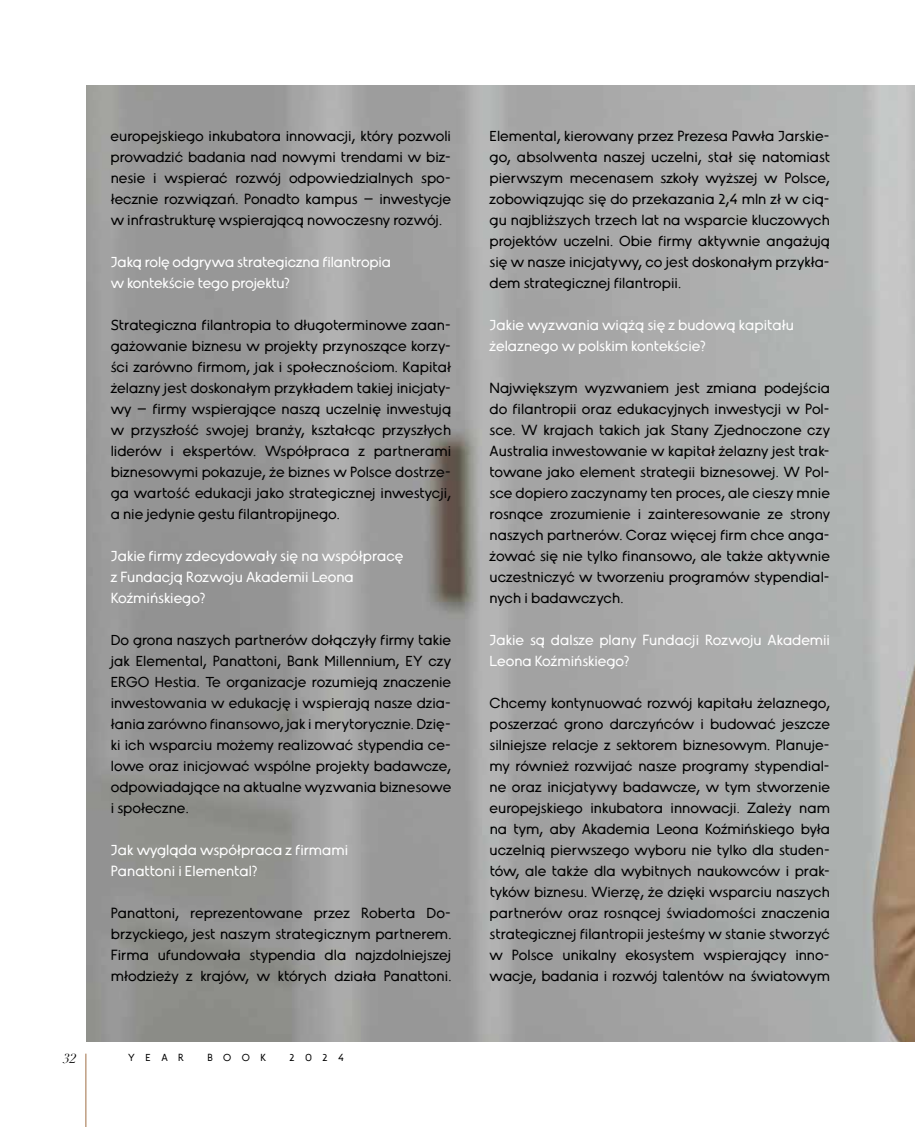
<style>
.page{position:relative;width:915px;height:1127px;background:#fff}
.page>*{position:absolute;margin:0;border:0;box-sizing:border-box;transform-origin:0 0}
.t1{font:15px/21px "Kozminski U";color:#000;text-align:justify}
.t2{font:15px/21px "Kozminski U";color:#fff}
.t3{font:italic 13.5px "Didot";color:#000}
.t4{font:10.5px "Kozminski U";letter-spacing:1em;color:#000}
</style>
<div class="page">
<img style="left:86px;top:85px;width:828px;height:957px">
<hr style="left:85px;top:1053px;width:1px;height:74px;background:#aa7f5a">
<p class="t1" style="left:111px;top:125px;width:342px">europejskiego inkubatora innowacji, który pozwoli prowadzić badania nad nowymi trendami w biz&shy;nesie i wspierać rozwój odpowiedzialnych spo&shy;łecznie rozwiązań. Ponadto kampus – inwestycje w infrastrukturę wspierającą nowoczesny rozwój.</p>
<p class="t2" style="left:111px;top:251px;width:281px">Jaką rolę odgrywa strategiczna filantropia w kontekście tego projektu?</p>
<p class="t1" style="left:111px;top:314px;width:342px">Strategiczna filantropia to długoterminowe zaan&shy;gażowanie biznesu w projekty przynoszące korzy&shy;ści zarówno firmom, jak i społecznościom. Kapitał żelazny jest doskonałym przykładem takiej inicjaty&shy;wy – firmy wspierające naszą uczelnię inwestują w przyszłość swojej branży, kształcąc przyszłych liderów i ekspertów. Współpraca z partnerami biznesowymi pokazuje, że biznes w Polsce dostrze&shy;ga wartość edukacji jako strategicznej inwestycji, a nie jedynie gestu filantropijnego.</p>
<p class="t2" style="left:111px;top:545px;width:294px">Jakie firmy zdecydowały się na współpracę z Fundacją Rozwoju Akademii Leona<br>Koźmińskiego?</p>
<p class="t1" style="left:111px;top:629px;width:342px">Do grona naszych partnerów dołączyły firmy takie jak Elemental, Panattoni, Bank Millennium, EY czy ERGO Hestia. Te organizacje rozumieją znaczenie inwestowania w edukację i wspierają nasze dzia&shy;łania zarówno finansowo, jak i merytorycznie. Dzię&shy;ki ich wsparciu możemy realizować stypendia ce&shy;lowe oraz inicjować wspólne projekty badawcze, odpowiadające na aktualne wyzwania biznesowe i społeczne.</p>
<p class="t2" style="left:111px;top:839px;width:239px">Jak wygląda współpraca z firmami<br>Panattoni i Elemental?</p>
<p class="t1" style="left:111px;top:902px;width:342px">Panattoni, reprezentowane przez Roberta Do&shy;brzyckiego, jest naszym strategicznym partnerem.<br>Firma ufundowała stypendia dla najzdolniejszej młodzieży z krajów, w których działa Panattoni.</p>
<p class="t3" style="left:64px;top:1050px;width:15px">32</p>
<p class="t4" style="left:128px;top:1051px;width:57px">YEAR</p>
<p class="t4" style="left:207px;top:1051px;width:60px">BOOK</p>
<p class="t4" style="left:289px;top:1051px;width:56px">2024</p>
<p class="t1" style="left:489px;top:125px;width:342px">Elemental, kierowany przez Prezesa Pawła Jarskie&shy;go, absolwenta naszej uczelni, stał się natomiast pierwszym mecenasem szkoły wyższej w Polsce, zobowiązując się do przekazania 2,4 mln zł w cią&shy;gu najbliższych trzech lat na wsparcie kluczowych projektów uczelni. Obie firmy aktywnie angażują się w nasze inicjatywy, co jest doskonałym przykła&shy;dem strategicznej filantropii.</p>
<p class="t2" style="left:489px;top:314px;width:306px">Jakie wyzwania wiążą się z budową kapitału żelaznego w polskim kontekście?</p>
<p class="t1" style="left:489px;top:377px;width:342px">Największym wyzwaniem jest zmiana podejścia do filantropii oraz edukacyjnych inwestycji w Pol&shy;sce. W krajach takich jak Stany Zjednoczone czy Australia inwestowanie w kapitał żelazny jest trak&shy;towane jako element strategii biznesowej. W Pol&shy;sce dopiero zaczynamy ten proces, ale cieszy mnie rosnące zrozumienie i zainteresowanie ze strony naszych partnerów. Coraz więcej firm chce anga&shy;żować się nie tylko finansowo, ale także aktywnie uczestniczyć w tworzeniu programów stypendial&shy;nych i badawczych.</p>
<p class="t2" style="left:489px;top:629px;width:342px">Jakie są dalsze plany Fundacji Rozwoju Akademii<br>Leona Koźmińskiego?</p>
<p class="t1" style="left:489px;top:692px;width:342px">Chcemy kontynuować rozwój kapitału żelaznego, poszerzać grono darczyńców i budować jeszcze silniejsze relacje z sektorem biznesowym. Planuje&shy;my również rozwijać nasze programy stypendial&shy;ne oraz inicjatywy badawcze, w tym stworzenie europejskiego inkubatora innowacji. Zależy nam na tym, aby Akademia Leona Koźmińskiego była uczelnią pierwszego wyboru nie tylko dla studen&shy;tów, ale także dla wybitnych naukowców i prak&shy;tyków biznesu. Wierzę, że dzięki wsparciu naszych partnerów oraz rosnącej świadomości znaczenia strategicznej filantropii jesteśmy w stanie stworzyć w Polsce unikalny ekosystem wspierający inno&shy;wacje, badania i rozwój talentów na światowym</p>
</div>
